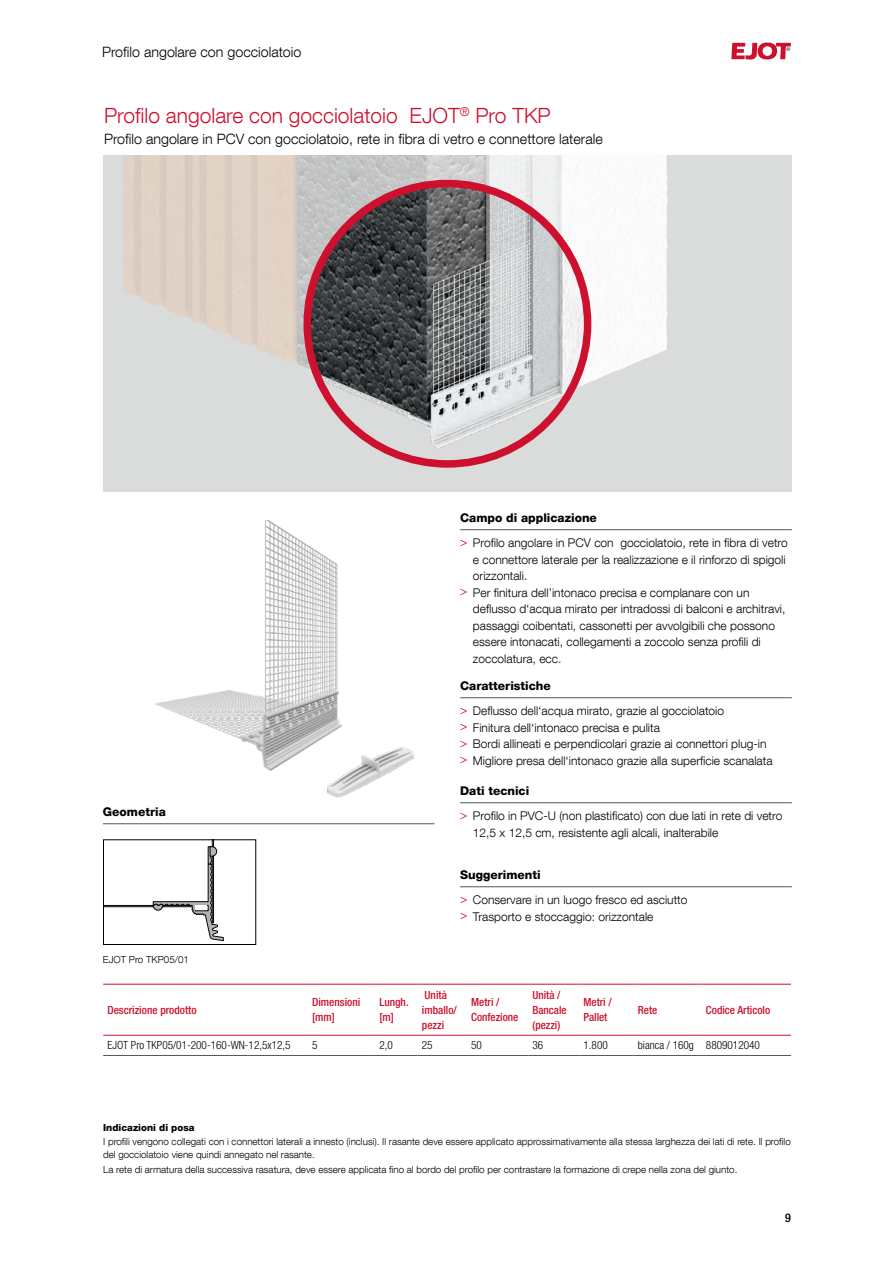
<style>
.page{position:relative;width:893px;height:1263px;background:#fff}
.page>*{position:absolute;margin:0;border:0;box-sizing:border-box;transform-origin:0 0}
.t1{font:300 21px "Helvetica Neue LT Com";color:#cd102e}
.t2{font:300 14.25px "Helvetica Neue LT Com";color:#000}
.t3{font:300 12px/25px "Helvetica Neue LT Com";color:#000}
.t4{font:800 12px "Helvetica Neue LT Com";color:#000}
.t5{font:500 condensed 12px "Helvetica Neue LT Com";color:#000}
.t6{font:500 condensed 11.25px/15px "Helvetica Neue LT Com";color:#cd102e}
.t7{font:300 condensed 11.25px "Helvetica Neue LT Com";color:#000}
.t8{font:300 9.75px/13.5px "Helvetica Neue LT Com";color:#000}
.t9{font:800 9.75px "Helvetica Neue LT Com";color:#000}
.s1{font-weight:800}
.s2{font-weight:400;color:#cd102e}
</style>
<div class="page">
<svg style="left:731px;top:42px;width:60px;height:18px"></svg>
<img style="left:155px;top:520px;width:187px;height:251px">
<svg style="left:103px;top:155px;width:689px;height:337px;background:#ddd9d7"></svg>
<hr style="left:460px;top:529px;width:332px;height:1px;background:#555756">
<hr style="left:460px;top:697px;width:332px;height:1px;background:#555756">
<hr style="left:460px;top:802px;width:332px;height:1px;background:#555756">
<hr style="left:460px;top:886px;width:332px;height:1px;background:#555756">
<hr style="left:103px;top:984px;width:205px;height:1px;background:#cd102e">
<hr style="left:308px;top:984px;width:67px;height:1px;background:#cd102e">
<hr style="left:375px;top:984px;width:43px;height:1px;background:#cd102e">
<hr style="left:418px;top:984px;width:49px;height:1px;background:#cd102e">
<hr style="left:467px;top:984px;width:61px;height:1px;background:#cd102e">
<hr style="left:528px;top:984px;width:51px;height:1px;background:#cd102e">
<hr style="left:579px;top:984px;width:55px;height:1px;background:#cd102e">
<hr style="left:634px;top:984px;width:68px;height:1px;background:#cd102e">
<hr style="left:702px;top:984px;width:89px;height:1px;background:#cd102e">
<hr style="left:103px;top:1035px;width:205px;height:1px;background:#cd102e">
<hr style="left:308px;top:1035px;width:67px;height:1px;background:#cd102e">
<hr style="left:375px;top:1035px;width:43px;height:1px;background:#cd102e">
<hr style="left:418px;top:1035px;width:49px;height:1px;background:#cd102e">
<hr style="left:467px;top:1035px;width:61px;height:1px;background:#cd102e">
<hr style="left:528px;top:1035px;width:51px;height:1px;background:#cd102e">
<hr style="left:579px;top:1035px;width:55px;height:1px;background:#cd102e">
<hr style="left:634px;top:1035px;width:68px;height:1px;background:#cd102e">
<hr style="left:702px;top:1035px;width:89px;height:1px;background:#cd102e">
<hr style="left:103px;top:1055px;width:205px;height:1px;background:#555756">
<hr style="left:308px;top:1055px;width:67px;height:1px;background:#555756">
<hr style="left:375px;top:1055px;width:43px;height:1px;background:#555756">
<hr style="left:418px;top:1055px;width:49px;height:1px;background:#555756">
<hr style="left:467px;top:1055px;width:61px;height:1px;background:#555756">
<hr style="left:528px;top:1055px;width:51px;height:1px;background:#555756">
<hr style="left:579px;top:1055px;width:55px;height:1px;background:#555756">
<hr style="left:634px;top:1055px;width:68px;height:1px;background:#555756">
<hr style="left:702px;top:1055px;width:89px;height:1px;background:#555756">
<img style="left:307px;top:184px;width:281px;height:280px;border-radius:140px">
<div style="left:303px;top:180px;width:288px;height:288px;border:8px solid #cd102e;border-radius:50%"></div>
<hr style="left:103px;top:823px;width:332px;height:1px;background:#555756">
<img style="left:327px;top:745px;width:87px;height:53px">
<svg style="left:105px;top:841px;width:118px;height:100px"></svg>
<div style="left:103px;top:839px;width:153px;height:106px;border:1px solid #000"></div>
<div style="left:195px;top:905px;width:12px;height:5px;background:#fff"></div>
<p class="t2" style="left:102px;top:43px;width:201px">Profilo angolare con gocciolatoio</p>
<h1 class="t1" style="left:104px;top:103px;width:448px">Profilo angolare con gocciolatoio EJOT<sup>®</sup> Pro TKP</h1>
<p class="t2" style="left:104px;top:130px;width:500px">Profilo angolare in PCV con gocciolatoio, rete in fibra di vetro e connettore laterale</p>
<p class="t4" style="left:103px;top:805px;width:64px">Geometria</p>
<p class="t8" style="left:103px;top:953px;width:87px">EJOT Pro TKP05/01</p>
<p class="t3" style="left:460px;top:505px;width:329px"><span class="s1">Campo di applicazione<br></span><span class="s2">&gt;</span> Profilo angolare in PCV con gocciolatoio, rete in fibra di vetro</p>
<p class="t3" style="left:473px;top:547px;width:314px">e connettore laterale per la realizzazione e il rinforzo di spigoli</p>
<p class="t3" style="left:473px;top:563px;width:56px">orizzontali.</p>
<p class="t3" style="left:460px;top:580px;width:291px"><span class="s2">&gt;</span> Per finitura dell’intonaco precisa e complanare con un</p>
<p class="t3" style="left:473px;top:596px;width:314px">deflusso d‘acqua mirato per intradossi di balconi e architravi,</p>
<p class="t3" style="left:473px;top:613px;width:304px">passaggi coibentati, cassonetti per avvolgibili che possono</p>
<p class="t3" style="left:473px;top:629px;width:289px">essere intonacati, collegamenti a zoccolo senza profili di</p>
<p class="t3" style="left:473px;top:646px;width:90px">zoccolatura, ecc.</p>
<p class="t3" style="left:460px;top:673px;width:265px"><span class="s1">Caratteristiche<br></span><span class="s2">&gt;</span> Deflusso dell‘acqua mirato, grazie al gocciolatoio</p>
<p class="t3" style="left:460px;top:719px;width:314px;line-height:16.5px"><span class="s2">&gt;</span> Finitura dell‘intonaco precisa e pulita<br><span class="s2">&gt;</span> Bordi allineati e perpendicolari grazie ai connettori plug-in <span class="s2">&gt;</span> Migliore presa dell‘intonaco grazie alla superficie scanalata</p>
<p class="t3" style="left:460px;top:778px;width:324px"><span class="s1">Dati tecnici<br></span><span class="s2">&gt;</span> Profilo in PVC-U (non plastificato) con due lati in rete di vetro</p>
<p class="t3" style="left:473px;top:820px;width:247px">12,5 x 12,5 cm, resistente agli alcali, inalterabile</p>
<p class="t3" style="left:460px;top:862px;width:229px"><span class="s1">Suggerimenti<br></span><span class="s2">&gt;</span> Conservare in un luogo fresco ed asciutto</p>
<p class="t3" style="left:460px;top:904px;width:195px"><span class="s2">&gt;</span> Trasporto e stoccaggio: orizzontale</p>
<p class="t6" style="left:107px;top:1002px;width:91px">Descrizione prodotto</p>
<p class="t6" style="left:312px;top:995px;width:50px">Dimensioni [mm]</p>
<p class="t6" style="left:379px;top:995px;width:31px">Lungh. [m]</p>
<p class="t6" style="left:422px;top:987px;width:36px">Unità imballo/ pezzi</p>
<p class="t6" style="left:471px;top:995px;width:49px">Metri /<br>Confezione</p>
<p class="t6" style="left:532px;top:987px;width:36px">Unità /<br>Bancale (pezzi)</p>
<p class="t6" style="left:583px;top:994px;width:30px">Metri /<br>Pallet</p>
<p class="t6" style="left:638px;top:1002px;width:21px">Rete</p>
<p class="t6" style="left:706px;top:1002px;width:66px">Codice Articolo</p>
<p class="t7" style="left:107px;top:1039px;width:185px">EJOT Pro TKP05/01-200-160-WN-12,5x12,5</p>
<p class="t7" style="left:312px;top:1039px;width:7px">5</p>
<p class="t7" style="left:379px;top:1039px;width:15px">2,0</p>
<p class="t7" style="left:422px;top:1039px;width:12px">25</p>
<p class="t7" style="left:471px;top:1039px;width:12px">50</p>
<p class="t7" style="left:532px;top:1039px;width:12px">36</p>
<p class="t7" style="left:583px;top:1039px;width:26px">1.800</p>
<p class="t7" style="left:638px;top:1039px;width:124px">bianca / 160g 8809012040</p>
<p class="t9" style="left:103px;top:1122px;width:93px">Indicazioni di posa</p>
<p class="t8" style="left:103px;top:1134px;width:689px">I profili vengono collegati con i connettori laterali a innesto (inclusi). Il rasante deve essere applicato approssimativamente alla stessa larghezza dei lati di rete. Il profilo del gocciolatoio viene quindi annegato nel rasante.</p>
<p class="t8" style="left:103px;top:1163px;width:636px">La rete di armatura della successiva rasatura, deve essere applicata fino al bordo del profilo per contrastare la formazione di crepe nella zona del giunto.</p>
<p class="t5" style="left:785px;top:1211px;width:7px">9</p>
</div>
